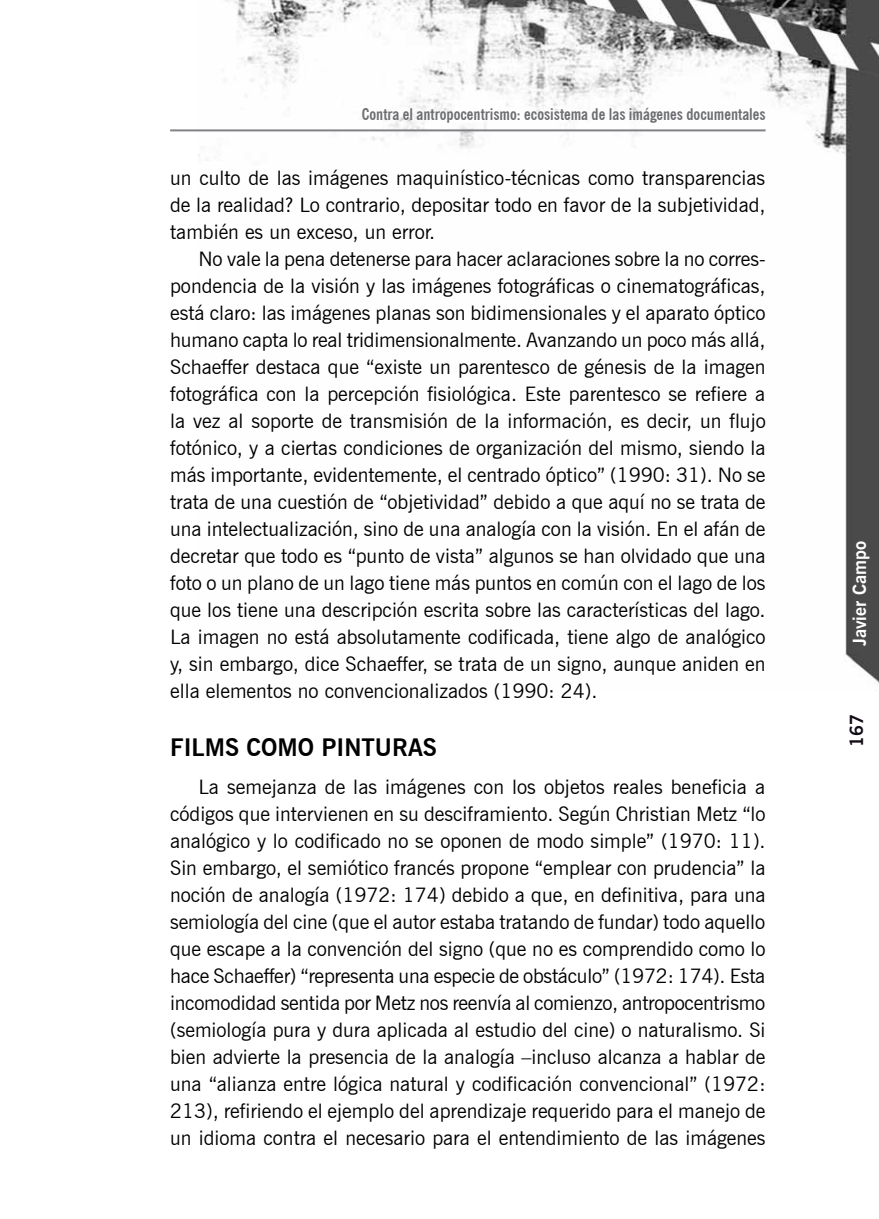
<style>
.page{position:relative;width:879px;height:1219px;background:#fff}
.page>*{position:absolute;margin:0;border:0;box-sizing:border-box;transform-origin:0 0}
.t1{font:700 24px "News Gothic BT";color:#000}
.t2{font:20px/27px "News Gothic BT";color:#000;text-align:justify}
.t3{font:700 18px "News Gothic BT";color:#fff}
.t4{font:700 18px "News Gothic BT";color:#120b15}
.t5{font:700 condensed 16px "News Gothic BT";color:#6d6e71}
</style>
<div class="page">
<img style="left:198px;top:0;width:681px;height:684px">
<hr style="left:170px;top:129px;width:595px;height:2px;background:#808285">
<p class="t5" style="left:362px;top:104px;width:405px">Contra el antropocentrismo: ecosistema de las imágenes documentales</p>
<p class="t2" style="left:170px;top:165px;width:597px">un culto de las imágenes maquinístico-técnicas como transparencias de la realidad? Lo contrario, depositar todo en favor de la subjetividad, también es un exceso, un error.</p>
<p class="t2" style="left:170px;top:246px;width:597px;text-indent:28px">No vale la pena detenerse para hacer aclaraciones sobre la no corres&shy;pondencia de la visión y las imágenes fotográficas o cinematográficas, está claro: las imágenes planas son bidimensionales y el aparato óptico humano capta lo real tridimensionalmente. Avanzando un poco más allá, Schaeffer destaca que “existe un parentesco de génesis de la imagen fotográfica con la percepción fisiológica. Este parentesco se refiere a la vez al soporte de transmisión de la información, es decir, un flujo fotónico, y a ciertas condiciones de organización del mismo, siendo la más importante, evidentemente, el centrado óptico” (1990: 31). No se trata de una cuestión de “objetividad” debido a que aquí no se trata de una intelectualización, sino de una analogía con la visión. En el afán de decretar que todo es “punto de vista” algunos se han olvidado que una foto o un plano de un lago tiene más puntos en común con el lago de los que los tiene una descripción escrita sobre las características del lago.<br>La imagen no está absolutamente codificada, tiene algo de analógico y, sin embargo, dice Schaeffer, se trata de un signo, aunque aniden en ella elementos no convencionalizados (1990: 24).</p>
<p class="t1" style="left:170px;top:732px;width:191px">FILMS COMO PINTURAS</p>
<p class="t2" style="left:170px;top:773px;width:597px;text-indent:28px">La semejanza de las imágenes con los objetos reales beneficia a códigos que intervienen en su desciframiento. Según Christian Metz “lo analógico y lo codificado no se oponen de modo simple” (1970: 11).<br>Sin embargo, el semiótico francés propone “emplear con prudencia” la noción de analogía (1972: 174) debido a que, en definitiva, para una semiología del cine (que el autor estaba tratando de fundar) todo aquello que escape a la convención del signo (que no es comprendido como lo hace Schaeffer) “representa una especie de obstáculo” (1972: 174). Esta incomodidad sentida por Metz nos reenvía al comienzo, antropocentrismo (semiología pura y dura aplicada al estudio del cine) o naturalismo. Si bien advierte la presencia de la analogía –incluso alcanza a hablar de una “alianza entre lógica natural y codificación convencional” (1972:<br>213), refiriendo el ejemplo del aprendizaje requerido para el manejo de un idioma contra el necesario para el entendimiento de las imágenes</p>
<p class="t3" style="left:849px;top:646px;width:107px;rotate:-90deg">JAVIER CAMPO</p>
<p class="t4" style="left:846px;top:747px;width:35px;rotate:-90deg">167</p>
</div>
